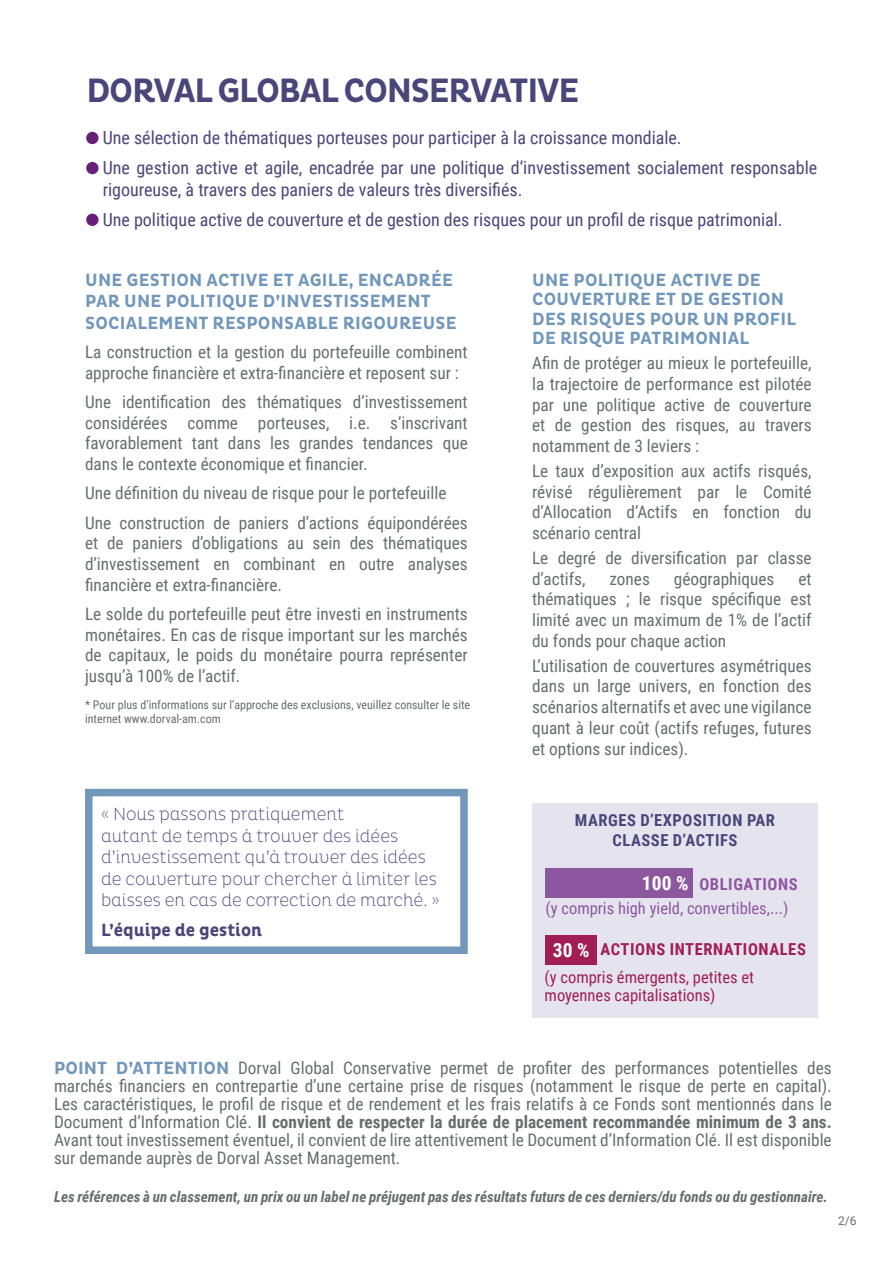
<style>
.page{position:relative;width:893px;height:1263px;background:#fff}
.page>*{position:absolute;margin:0;border:0;box-sizing:border-box;transform-origin:0 0}
.t1{font:700 34.5px "Pluto Cond";letter-spacing:-.035em;color:#49477a}
.t2{font:700 19.5px "Roboto Condensed";color:#fff}
.t3{font:18px/30.2px "Roboto Condensed";color:#49477a}
.t4{font:700 18px/19.5px "Pluto Cond";letter-spacing:.015em;color:#7197ba}
.t5{font:200 18px/21.6px "Pluto Cond";color:#49477a}
.t6{font:700 18px "Pluto Cond";color:#49477a}
.t7{font:17.25px/20.7px "Roboto Condensed";color:#696d6f;text-align:justify}
.t8{font:16.5px/18px "Roboto Condensed";color:#a01e53}
.t9{font:16.5px "Roboto Condensed";color:#8d579f}
.t10{font:700 16.5px/19.8px "Roboto Condensed";letter-spacing:.035em;color:#49477a;text-align:center}
.t11{font:700 16.5px "Roboto Condensed";letter-spacing:.035em;color:#a01e53}
.t12{font:700 16.5px "Roboto Condensed";letter-spacing:.035em;color:#8d579f}
.t13{font:italic 700 15px "Roboto Condensed";color:#696d6f}
.t14{font:12px/14.4px "Roboto Condensed";color:#696d6f}
.t15{font:12px "Roboto";color:#696c6f}
.s1{font-size:19.5px;color:#fff}
.s2{font-family:"Pluto Cond";font-weight:700;font-size:18px;color:#7197ba}
.s3{font-weight:700}
</style>
<div class="page">
<div style="left:86px;top:132px;width:13px;height:12px;background:#681f79;border-radius:50%"></div>
<div style="left:86px;top:162px;width:13px;height:12px;background:#681f79;border-radius:50%"></div>
<div style="left:86px;top:214px;width:13px;height:12px;background:#681f79;border-radius:50%"></div>
<div style="left:532px;top:803px;width:286px;height:214px;background:#e5e4ee"></div>
<div style="left:545px;top:868px;width:148px;height:30px;background:#8d579f"></div>
<div style="left:546px;top:935px;width:51px;height:30px;background:#a01e53"></div>
<div style="left:85px;top:789px;width:383px;height:165px;border:8px solid #7197ba"></div>
<h1 class="t1" style="left:86px;top:71px;width:494px">DORVAL GLOBAL CONSERVATIVE</h1>
<p class="t3" style="left:103px;top:122px;width:716px">Une sélection de thématiques porteuses pour participer à la croissance mondiale.<br>Une gestion active et agile, encadrée par une politique d’investissement socialement responsable</p>
<p class="t3" style="left:103px;top:174px;width:681px">rigoureuse, à travers des paniers de valeurs très diversifiés.<br>Une politique active de couverture et de gestion des risques pour un profil de risque patrimonial.</p>
<p class="t4" style="left:85px;top:269px;width:373px;line-height:21.6px">UNE GESTION ACTIVE ET AGILE, ENCADRÉE<br>PAR UNE POLITIQUE D’INVESTISSEMENT<br>SOCIALEMENT RESPONSABLE RIGOUREUSE</p>
<p class="t7" style="left:85px;top:341px;width:384px">La construction et la gestion du portefeuille combinent approche financière et extra-financière et reposent sur :</p>
<p class="t7" style="left:85px;top:391px;width:384px">Une identification des thématiques d’investissement considérées comme porteuses, i.e. s’inscrivant favorablement tant dans les grandes tendances que dans le contexte économique et financier.</p>
<p class="t7" style="left:85px;top:478px;width:384px;line-height:29.2px">Une définition du niveau de risque pour le portefeuille<br>Une construction de paniers d’actions équipondérées</p>
<p class="t7" style="left:85px;top:532px;width:384px">et de paniers d’obligations au sein des thématiques d’investissement en combinant en outre analyses financière et extra-financière.</p>
<p class="t7" style="left:85px;top:603px;width:384px">Le solde du portefeuille peut être investi en instruments monétaires. En cas de risque important sur les marchés de capitaux, le poids du monétaire pourra représenter jusqu’à 100% de l’actif.</p>
<p class="t14" style="left:85px;top:697px;width:387px">* Pour plus d’informations sur l’approche des exclusions, veuillez consulter le site internet www.dorval-am.com</p>
<p class="t5" style="left:101px;top:803px;width:340px">« Nous passons pratiquement<br>autant de temps à trouver des idées d’investissement qu’à trouver des idées de couverture pour chercher à limiter les baisses en cas de correction de marché. »</p>
<p class="t6" style="left:101px;top:920px;width:162px">L’équipe de gestion</p>
<p class="t4" style="left:532px;top:270px;width:265px">UNE POLITIQUE ACTIVE DE<br>COUVERTURE ET DE GESTION<br>DES RISQUES POUR UN PROFIL<br>DE RISQUE PATRIMONIAL</p>
<p class="t7" style="left:532px;top:352px;width:281px">Afin de protéger au mieux le portefeuille, la trajectoire de performance est pilotée par une politique active de couverture et de gestion des risques, au travers notamment de 3 leviers :</p>
<p class="t7" style="left:532px;top:460px;width:281px">Le taux d’exposition aux actifs risqués, révisé régulièrement par le Comité d’Allocation d’Actifs en fonction du scénario central</p>
<p class="t7" style="left:532px;top:547px;width:281px">Le degré de diversification par classe d’actifs,</p>
<p class="t7" style="left:609px;top:567px;width:42px">zones</p>
<p class="t7" style="left:674px;top:567px;width:102px">géographiques</p>
<p class="t7" style="left:532px;top:567px;width:281px;text-indent:266px">et thématiques ; le risque spécifique est limité avec un maximum de 1% de l’actif du fonds pour chaque action</p>
<p class="t7" style="left:532px;top:654px;width:281px">L’utilisation de couvertures asymétriques dans un large univers, en fonction des scénarios alternatifs et avec une vigilance quant à leur coût (actifs refuges, futures et options sur indices).</p>
<p class="t10" style="left:575px;top:810px;width:202px">MARGES D’EXPOSITION PAR<br>CLASSE D’ACTIFS</p>
<p class="t12" style="left:642px;top:872px;width:157px"><span class="s1">100 %</span> OBLIGATIONS</p>
<p class="t9" style="left:546px;top:897px;width:244px">(y compris high yield, convertibles,...)</p>
<p class="t2" style="left:553px;top:937px;width:38px">30 %</p>
<p class="t11" style="left:601px;top:937px;width:207px">ACTIONS INTERNATIONALES</p>
<p class="t8" style="left:545px;top:967px;width:211px">(y compris émergents, petites et moyennes capitalisations)</p>
<p class="t7" style="left:54px;top:1058px;width:779px;line-height:18px"><span class="s2">POINT D’ATTENTION</span> Dorval Global Conservative permet de profiter des performances potentielles des marchés financiers en contrepartie d’une certaine prise de risques (notamment le risque de perte en capital).<br>Les caractéristiques, le profil de risque et de rendement et les frais relatifs à ce Fonds sont mentionnés dans le Document d’Information Clé. <span class="s3">Il convient de respecter la durée de placement recommandée minimum de 3 ans.<br></span>Avant tout investissement éventuel, il convient de lire attentivement le Document d’Information Clé. Il est disponible sur demande auprès de Dorval Asset Management.</p>
<p class="t13" style="left:54px;top:1186px;width:775px">Les références à un classement, un prix ou un label ne préjugent pas des résultats futurs de ces derniers/du fonds ou du gestionnaire.</p>
<p class="t15" style="left:838px;top:1212px;width:20px">2/6</p>
</div>
